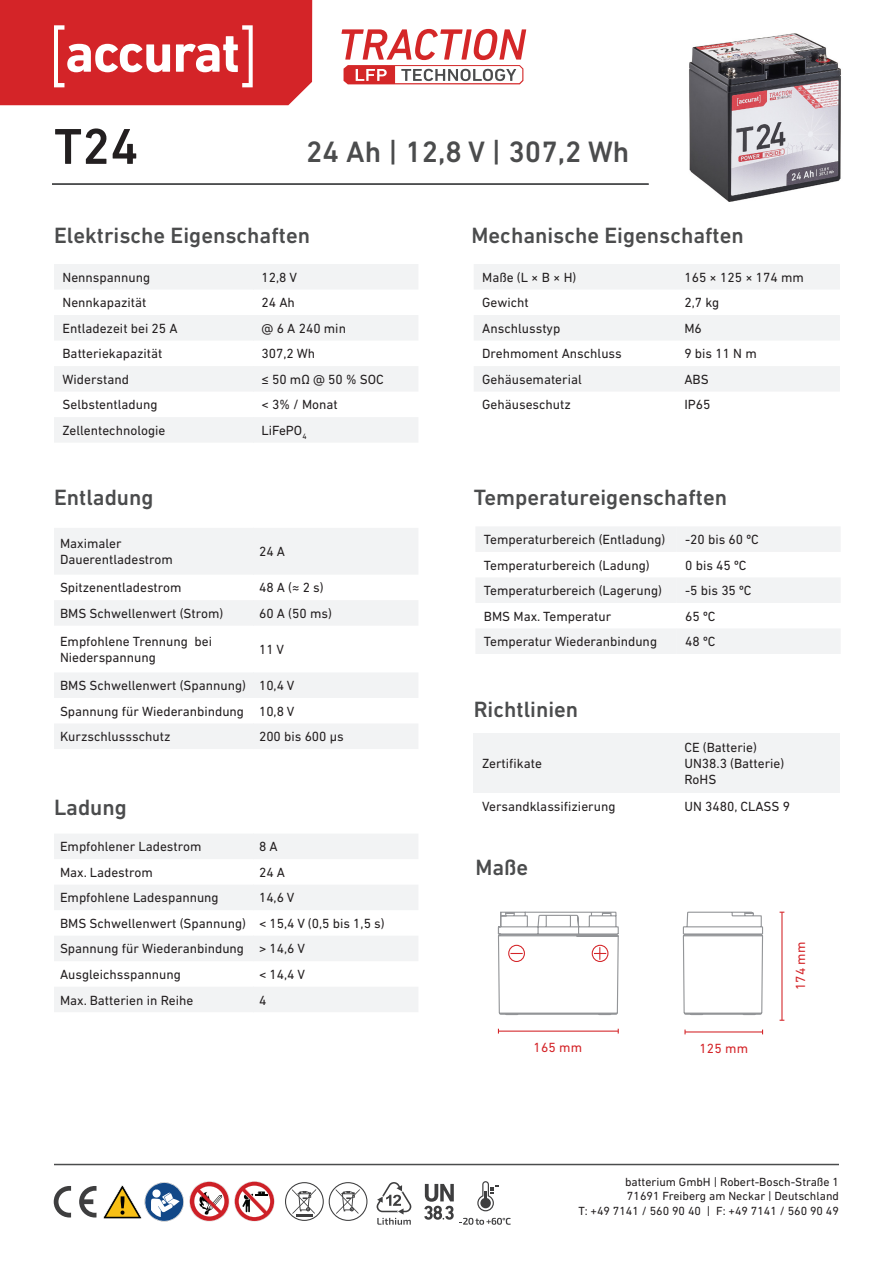
<style>
.page{position:relative;width:893px;height:1263px;background:#fff}
.page>*{position:absolute;margin:0;border:0;box-sizing:border-box;transform-origin:0 0}
.t1{font:500 51.15px "DIN Next LT Pro";color:#231f20}
.t2{font:500 30px "DIN Next LT Pro";color:#4b4c4d}
.t3{font:500 22.5px "DIN Next LT Pro";color:#4b4c4d}
.t4{font:13.5px/25.5px "DIN Next LT Pro";color:#231f20}
.t5{font:13.5px "DIN Next LT Pro";letter-spacing:.01em;color:#d42428}
.t6{font:12px/14.2px "DIN Next LT Pro";color:#231f20;text-align:right}
</style>
<div class="page">
<hr style="left:54px;top:1164px;width:785px;height:1px;background:#4b4c4d">
<svg style="left:0;top:0;width:312px;height:105px;background:#d93d41"></svg>
<svg style="left:341px;top:29px;width:185px;height:55px"></svg>
<div style="left:474px;top:733px;width:203px;height:60px;background:#f2f3f4"></div>
<svg style="left:285px;top:1182px;width:82px;height:39px"></svg>
<svg style="left:54px;top:1186px;width:17px;height:31px"></svg>
<svg style="left:79px;top:1186px;width:18px;height:31px"></svg>
<svg style="left:377px;top:1182px;width:34px;height:43px"></svg>
<svg style="left:103px;top:1181px;width:171px;height:40px"></svg>
<svg style="left:424px;top:1181px;width:87px;height:44px"></svg>
<hr style="left:52px;top:183px;width:597px;height:2px;background:#4b4c4d">
<svg style="left:54px;top:264px;width:364px;height:179px"></svg>
<svg style="left:474px;top:264px;width:366px;height:127px"></svg>
<svg style="left:476px;top:527px;width:364px;height:127px"></svg>
<svg style="left:54px;top:834px;width:364px;height:178px"></svg>
<svg style="left:54px;top:528px;width:364px;height:221px"></svg>
<div style="left:676px;top:733px;width:164px;height:60px;background:#f2f3f4"></div>
<img style="left:689px;top:33px;width:152px;height:169px">
<hr style="left:498px;top:1030px;width:120px;height:2px;background:#d42428">
<hr style="left:781px;top:912px;width:1px;height:108px;background:#d42428">
<hr style="left:685px;top:1031px;width:77px;height:1px;background:#d42428">
<svg style="left:497px;top:911px;width:122px;height:105px"></svg>
<svg style="left:682px;top:911px;width:82px;height:105px"></svg>
<p class="t1" style="left:54px;top:117px;width:86px">T24</p>
<p class="t2" style="left:306px;top:134px;width:325px">24 Ah | 12,8 V | 307,2 Wh</p>
<h3 class="t3" style="left:54px;top:222px;width:258px">Elektrische Eigenschaften</h3>
<h3 class="t3" style="left:472px;top:222px;width:274px">Mechanische Eigenschaften</h3>
<p class="t4" style="left:63px;top:264px;width:117px">Nennspannung<br>Nennkapazität<br>Entladezeit bei 25 A<br>Batteriekapazität<br>Widerstand<br>Selbstentladung<br>Zellentechnologie</p>
<p class="t4" style="left:482px;top:264px;width:141px">Maße (L × B × H)<br>Gewicht<br>Anschlusstyp<br>Drehmoment Anschluss<br>Gehäusematerial<br>Gehäuseschutz</p>
<p class="t4" style="left:261px;top:264px;width:37px">12,8 V</p>
<p class="t4" style="left:261px;top:290px;width:35px">24 Ah</p>
<p class="t4" style="left:261px;top:315px;width:86px">@ 6 A 240 min</p>
<p class="t4" style="left:261px;top:341px;width:55px">307,2 Wh</p>
<p class="t4" style="left:261px;top:366px;width:124px">≤ 50 mΩ @ 50 % SOC</p>
<p class="t4" style="left:261px;top:392px;width:78px">&lt; 3% / Monat</p>
<p class="t4" style="left:261px;top:417px;width:47px">LiFePO<sub>4</sub></p>
<p class="t4" style="left:684px;top:264px;width:121px">165 × 125 × 174 mm</p>
<p class="t4" style="left:684px;top:290px;width:36px">2,7 kg</p>
<p class="t4" style="left:684px;top:315px;width:19px">M6</p>
<p class="t4" style="left:684px;top:341px;width:74px">9 bis 11 N m</p>
<p class="t4" style="left:684px;top:366px;width:26px">ABS</p>
<p class="t4" style="left:684px;top:392px;width:28px">IP65</p>
<h3 class="t3" style="left:54px;top:485px;width:101px">Entladung</h3>
<p class="t4" style="left:60px;top:535px;width:114px;line-height:16.2px">Maximaler<br>Dauerentladestrom</p>
<p class="t4" style="left:60px;top:575px;width:165px">Spitzenentladestrom<br>BMS Schwellenwert (Strom)</p>
<p class="t4" style="left:60px;top:633px;width:154px;line-height:16.2px">Empfohlene Trennung bei<br>Niederspannung</p>
<p class="t4" style="left:60px;top:673px;width:188px">BMS Schwellenwert (Spannung)<br>Spannung für Wiederanbindung<br>Kurzschlussschutz</p>
<p class="t4" style="left:259px;top:539px;width:28px">24 A</p>
<p class="t4" style="left:259px;top:575px;width:66px">48 A (≈ 2 s)</p>
<p class="t4" style="left:259px;top:600px;width:74px">60 A (50 ms)</p>
<p class="t4" style="left:259px;top:637px;width:27px">11 V</p>
<p class="t4" style="left:259px;top:673px;width:37px">10,4 V</p>
<p class="t4" style="left:259px;top:698px;width:37px">10,8 V</p>
<p class="t4" style="left:259px;top:724px;width:86px">200 bis 600 μs</p>
<h3 class="t3" style="left:54px;top:794px;width:74px">Ladung</h3>
<p class="t4" style="left:60px;top:834px;width:188px">Empfohlener Ladestrom<br>Max. Ladestrom<br>Empfohlene Ladespannung<br>BMS Schwellenwert (Spannung)<br>Spannung für Wiederanbindung<br>Ausgleichsspannung<br>Max. Batterien in Reihe</p>
<p class="t4" style="left:259px;top:834px;width:20px">8 A</p>
<p class="t4" style="left:259px;top:859px;width:28px">24 A</p>
<p class="t4" style="left:259px;top:885px;width:37px">14,6 V</p>
<p class="t4" style="left:259px;top:910px;width:127px">&lt; 15,4 V (0,5 bis 1,5 s)</p>
<p class="t4" style="left:259px;top:936px;width:48px">&gt; 14,6 V</p>
<p class="t4" style="left:259px;top:961px;width:48px">&lt; 14,4 V</p>
<p class="t4" style="left:259px;top:987px;width:9px">4</p>
<h3 class="t3" style="left:474px;top:485px;width:255px">Temperatureigenschaften</h3>
<p class="t4" style="left:484px;top:527px;width:183px">Temperaturbereich (Entladung)<br>Temperaturbereich (Ladung)<br>Temperaturbereich (Lagerung)<br>BMS Max. Temperatur<br>Temperatur Wiederanbindung</p>
<p class="t4" style="left:685px;top:527px;width:75px">-20 bis 60 ºC</p>
<p class="t4" style="left:685px;top:552px;width:63px">0 bis 45 ºC</p>
<p class="t4" style="left:685px;top:578px;width:68px">-5 bis 35 ºC</p>
<p class="t4" style="left:685px;top:603px;width:32px">65 ºC</p>
<p class="t4" style="left:685px;top:629px;width:32px">48 ºC</p>
<h3 class="t3" style="left:474px;top:696px;width:106px">Richtlinien</h3>
<p class="t4" style="left:482px;top:751px;width:61px">Zertifikate</p>
<p class="t4" style="left:482px;top:793px;width:135px">Versandklassifizierung</p>
<h3 class="t3" style="left:475px;top:854px;width:54px">Maße</h3>
<p class="t4" style="left:684px;top:734px;width:74px">CE (Batterie)</p>
<p class="t4" style="left:684px;top:751px;width:101px">UN38.3 (Batterie)</p>
<p class="t4" style="left:684px;top:767px;width:33px">RoHS</p>
<p class="t4" style="left:684px;top:793px;width:107px">UN 3480, CLASS 9</p>
<p class="t5" style="left:534px;top:1040px;width:50px">165 mm</p>
<p class="t5" style="left:699px;top:1040px;width:50px">125 mm</p>
<p class="t5" style="left:793px;top:990px;width:50px;rotate:-90deg">174 mm</p>
<p class="t6" style="left:579px;top:1175px;width:262px">batterium GmbH | Robert-Bosch-Straße 1<br>71691 Freiberg am Neckar | Deutschland<br>T: +49 7141 / 560 90 40 | F: +49 7141 / 560 90 49</p>
</div>
